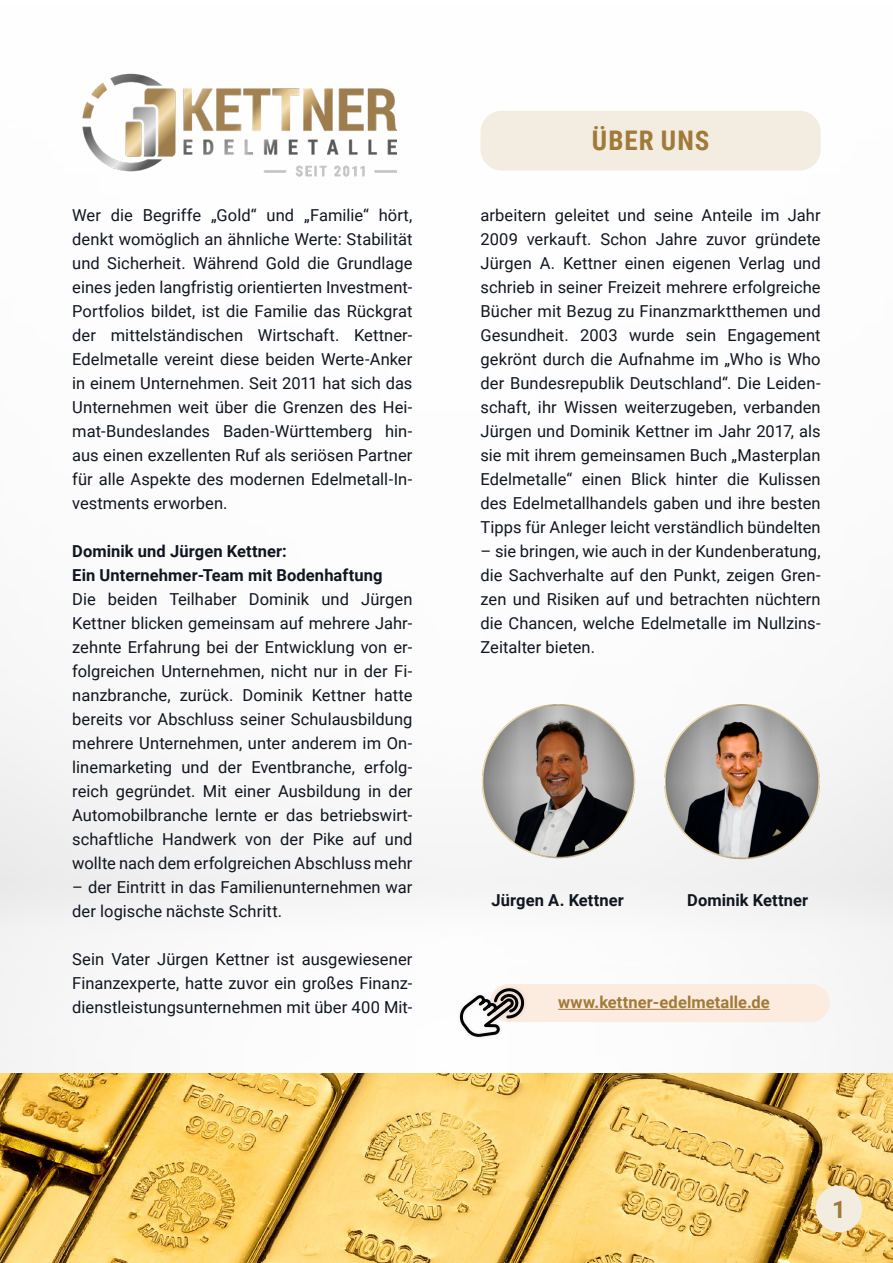
<style>
.page{position:relative;width:893px;height:1263px;background:#fff}
.page>*{position:absolute;margin:0;border:0;box-sizing:border-box;transform-origin:0 0}
.t1{font:700 27px "Roboto Condensed";letter-spacing:.04em;color:#a07a38}
.t2{font:700 24px "Roboto";color:#a07a38}
.t3{font:16.5px/24px "Roboto";letter-spacing:.005em;color:#101620;text-align:justify}
.t4{font:700 16.5px "Roboto";letter-spacing:.005em;color:#101620}
.t5{font:700 16.5px "Roboto";letter-spacing:.01em;color:#a07a38}
</style>
<div class="page">
<img style="left:0;top:73px;width:893px;height:1001px">
<img style="left:0;top:1074px;width:893px;height:189px">
<img style="left:467px;top:690px;width:367px;height:183px">
<div style="left:490px;top:984px;width:340px;height:38px;background:#fcece0;border-radius:19px"></div>
<hr style="left:558px;top:1009px;width:212px;height:1px;background:#a07a38">
<div style="left:816px;top:1186px;width:46px;height:46px;background:#f3ece0;border-radius:50%"></div>
<img style="left:83px;top:74px;width:314px;height:105px">
<div style="left:480px;top:111px;width:341px;height:60px;background:#f3ece0;border-radius:21px"></div>
<div style="left:456px;top:985px;width:72px;height:56px;background:#fdfdfd"></div>
<svg style="left:459px;top:985px;width:68px;height:52px"></svg>
<p class="t3" style="left:72px;top:203px;width:342px">Wer die Begriffe „Gold“ und „Familie“ hört, denkt womöglich an ähnliche Werte: Stabilität und Sicherheit. Während Gold die Grundlage eines jeden langfristig orientierten Investment-Portfolios bildet, ist die Familie das Rückgrat der mittelständischen Wirtschaft. Kettner-Edelmetalle vereint diese beiden Werte-Anker in einem Unternehmen. Seit 2011 hat sich das Unternehmen weit über die Grenzen des Hei&shy;mat-Bundeslandes Baden-Württemberg hin&shy;aus einen exzellenten Ruf als seriösen Partner für alle Aspekte des modernen Edelmetall-In&shy;vestments erworben.</p>
<p class="t4" style="left:72px;top:540px;width:216px">Dominik und Jürgen Kettner:</p>
<p class="t4" style="left:72px;top:564px;width:312px">Ein Unternehmer-Team mit Bodenhaftung</p>
<p class="t3" style="left:72px;top:587px;width:342px">Die beiden Teilhaber Dominik und Jürgen Kettner blicken gemeinsam auf mehrere Jahr&shy;zehnte Erfahrung bei der Entwicklung von er&shy;folgreichen Unternehmen, nicht nur in der Fi&shy;nanzbranche, zurück. Dominik Kettner hatte bereits vor Abschluss seiner Schulausbildung mehrere Unternehmen, unter anderem im On&shy;linemarketing und der Eventbranche, erfolg&shy;reich gegründet. Mit einer Ausbildung in der Automobilbranche lernte er das betriebswirt&shy;schaftliche Handwerk von der Pike auf und wollte nach dem erfolgreichen Abschluss mehr</p>
<p class="t3" style="left:72px;top:875px;width:342px">– der Eintritt in das Familienunternehmen war der logische nächste Schritt.</p>
<p class="t3" style="left:72px;top:947px;width:342px">Sein Vater Jürgen Kettner ist ausgewiesener Finanzexperte, hatte zuvor ein großes Finanz&shy;dienstleistungsunternehmen mit über 400 Mit-</p>
<p class="t1" style="left:592px;top:121px;width:119px">ÜBER UNS</p>
<p class="t3" style="left:480px;top:203px;width:342px">arbeitern geleitet und seine Anteile im Jahr 2009 verkauft. Schon Jahre zuvor gründete Jürgen A. Kettner einen eigenen Verlag und schrieb in seiner Freizeit mehrere erfolgreiche Bücher mit Bezug zu Finanzmarktthemen und Gesundheit. 2003 wurde sein Engagement gekrönt durch die Aufnahme im „Who is Who der Bundesrepublik Deutschland“. Die Leiden&shy;schaft, ihr Wissen weiterzugeben, verbanden Jürgen und Dominik Kettner im Jahr 2017, als sie mit ihrem gemeinsamen Buch „Masterplan Edelmetalle“ einen Blick hinter die Kulissen des Edelmetallhandels gaben und ihre besten Tipps für Anleger leicht verständlich bündelten</p>
<p class="t3" style="left:480px;top:539px;width:342px">– sie bringen, wie auch in der Kundenberatung, die Sachverhalte auf den Punkt, zeigen Gren&shy;zen und Risiken auf und betrachten nüchtern die Chancen, welche Edelmetalle im Nullzins-Zeitalter bieten.</p>
<p class="t4" style="left:491px;top:888px;width:134px">Jürgen A. Kettner</p>
<p class="t4" style="left:687px;top:888px;width:122px">Dominik Kettner</p>
<p class="t5" style="left:558px;top:991px;width:213px">www.kettner-edelmetalle.de</p>
<p class="t2" style="left:832px;top:1192px;width:15px">1</p>
</div>
